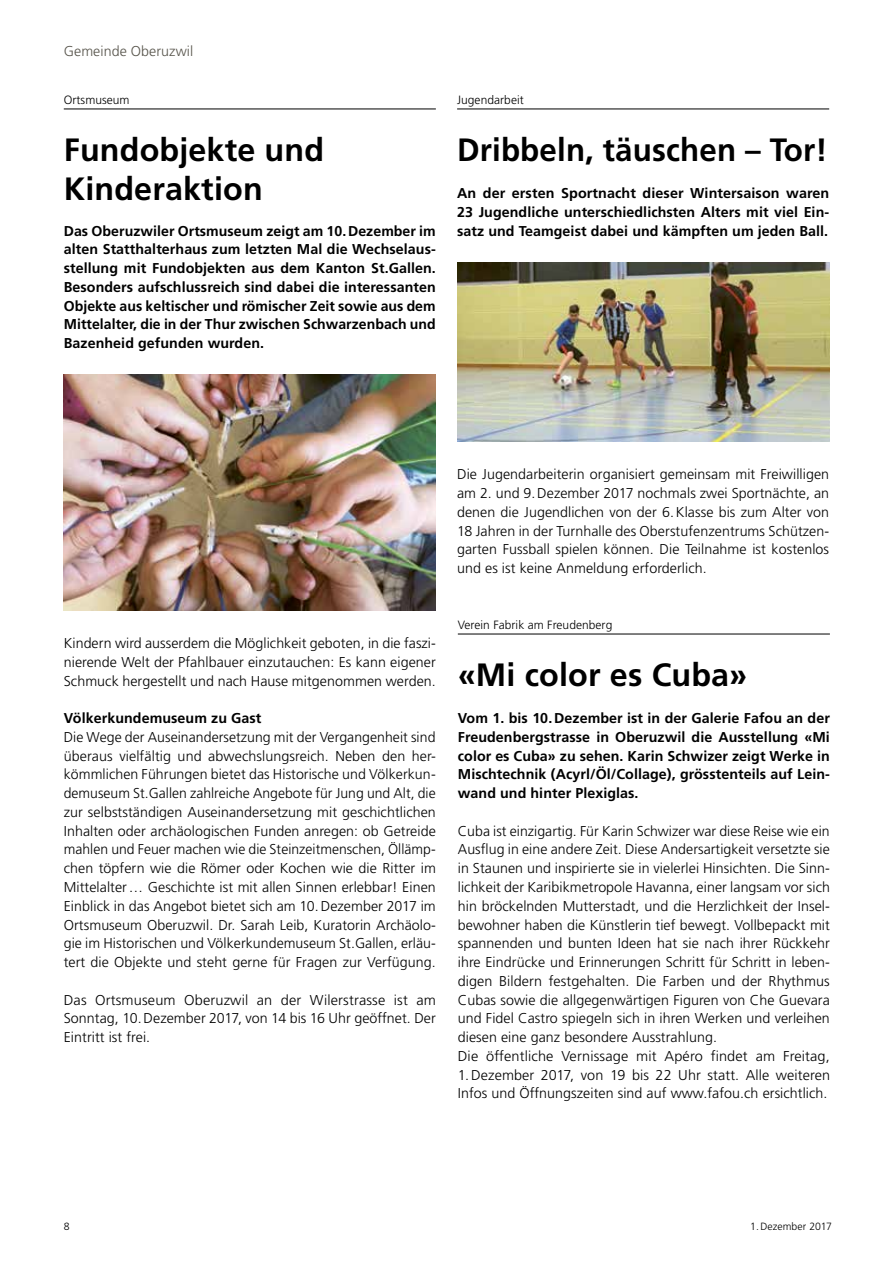
<style>
.page{position:relative;width:893px;height:1263px;background:#fff}
.page>*{position:absolute;margin:0;border:0;box-sizing:border-box;transform-origin:0 0}
.t1{font:700 32.25px/39px "Frutiger LT Std";letter-spacing:.005em;color:#000}
.t2{font:300 14.25px/18.8px "Frutiger LT Std";letter-spacing:.005em;color:#000;text-align:justify}
.t3{font:700 14.25px/18.8px "Frutiger LT Std";letter-spacing:.005em;color:#000;text-align:justify}
.t4{font:300 14.25px "Frutiger LT Std";letter-spacing:.005em;color:#57544b}
.t5{font:300 12px "Frutiger LT Std";letter-spacing:.005em;color:#000}
.t6{font:300 10.5px "Frutiger LT Std";letter-spacing:.005em;color:#000}
</style>
<div class="page">
<hr style="left:64px;top:109px;width:372px;height:1px;background:#000">
<img style="left:64px;top:374px;width:372px;height:237px">
<hr style="left:457px;top:109px;width:372px;height:1px;background:#000">
<img style="left:457px;top:262px;width:372px;height:180px">
<hr style="left:458px;top:634px;width:372px;height:1px;background:#000">
<p class="t4" style="left:64px;top:43px;width:131px">Gemeinde Oberuzwil</p>
<p class="t5" style="left:64px;top:93px;width:67px">Ortsmuseum</p>
<h1 class="t1" style="left:64px;top:130px;width:262px">Fundobjekte und<br>Kinderaktion</h1>
<p class="t3" style="left:64px;top:221px;width:374px">Das Oberuzwiler Ortsmuseum zeigt am 10.Dezember im alten Statthalterhaus zum letzten Mal die Wechselaus&shy;stellung mit Fundobjekten aus dem Kanton St.Gallen.<br>Besonders aufschlussreich sind dabei die interessanten Objekte aus keltischer und römischer Zeit sowie aus dem Mittelalter, die in der Thur zwischen Schwarzenbach und Bazenheid gefunden wurden.</p>
<p class="t5" style="left:457px;top:93px;width:68px">Jugendarbeit</p>
<h1 class="t1" style="left:457px;top:130px;width:372px">Dribbeln, täuschen – Tor!</h1>
<p class="t3" style="left:457px;top:184px;width:374px">An der ersten Sportnacht dieser Wintersaison waren 23 Jugendliche unterschiedlichsten Alters mit viel Ein&shy;satz und Teamgeist dabei und kämpften um jeden Ball.</p>
<p class="t2" style="left:64px;top:634px;width:374px">Kindern wird ausserdem die Möglichkeit geboten, in die faszi&shy;nierende Welt der Pfahlbauer einzutauchen: Es kann eigener Schmuck hergestellt und nach Hause mitgenommen werden.</p>
<p class="t3" style="left:64px;top:709px;width:199px">Völkerkundemuseum zu Gast</p>
<p class="t2" style="left:64px;top:728px;width:374px">Die Wege der Auseinandersetzung mit der Vergangenheit sind überaus vielfältig und abwechslungsreich. Neben den her&shy;kömmlichen Führungen bietet das Historische und Völkerkun&shy;demuseum St.Gallen zahlreiche Angebote für Jung und Alt, die zur selbstständigen Auseinandersetzung mit geschichtlichen Inhalten oder archäologischen Funden anregen: ob Getreide mahlen und Feuer machen wie die Steinzeitmenschen, Öllämp&shy;chen töpfern wie die Römer oder Kochen wie die Ritter im Mittelalter… Geschichte ist mit allen Sinnen erlebbar! Einen Einblick in das Angebot bietet sich am 10.Dezember 2017 im Ortsmuseum Oberuzwil. Dr. Sarah Leib, Kuratorin Archäolo&shy;gie im Historischen und Völkerkundemuseum St.Gallen, erläu&shy;tert die Objekte und steht gerne für Fragen zur Verfügung.</p>
<p class="t2" style="left:64px;top:990px;width:374px">Das Ortsmuseum Oberuzwil an der Wilerstrasse ist am Sonntag, 10.Dezember 2017, von 14 bis 16 Uhr geöffnet. Der Eintritt ist frei.</p>
<p class="t2" style="left:457px;top:465px;width:374px">Die Jugendarbeiterin organisiert gemeinsam mit Freiwilligen am 2. und 9.Dezember 2017 nochmals zwei Sportnächte, an denen die Jugendlichen von der 6.Klasse bis zum Alter von 18 Jahren in der Turnhalle des Oberstufenzentrums Schützen&shy;garten Fussball spielen können. Die Teilnahme ist kostenlos und es ist keine Anmeldung erforderlich.</p>
<p class="t5" style="left:458px;top:618px;width:156px">Verein Fabrik am Freudenberg</p>
<h1 class="t1" style="left:458px;top:655px;width:291px">«Mi color es Cuba»</h1>
<p class="t3" style="left:458px;top:709px;width:374px">Vom 1. bis 10.Dezember ist in der Galerie Fafou an der Freudenbergstrasse in Oberuzwil die Ausstellung «Mi color es Cuba» zu sehen. Karin Schwizer zeigt Werke in Mischtechnik (Acyrl/Öl/Collage), grösstenteils auf Lein&shy;wand und hinter Plexiglas.</p>
<p class="t2" style="left:458px;top:822px;width:374px;text-align:left">Cuba ist einzigartig. Für Karin Schwizer war diese Reise wie ein Ausflug in eine andere Zeit. Diese Andersartigkeit versetzte sie in Staunen und inspirierte sie in vielerlei Hinsichten. Die Sinn&shy;lichkeit der Karibikmetropole Havanna, einer langsam vor sich hin bröckelnden Mutterstadt, und die Herzlichkeit der Insel&shy;bewohner haben die Künstlerin tief bewegt. Vollbepackt mit spannenden und bunten Ideen hat sie nach ihrer Rückkehr ihre Eindrücke und Erinnerungen Schritt für Schritt in leben&shy;digen Bildern festgehalten. Die Farben und der Rhythmus Cubas sowie die allgegenwärtigen Figuren von Che Guevara und Fidel Castro spiegeln sich in ihren Werken und verleihen diesen eine ganz besondere Ausstrahlung.<br>Die öffentliche Vernissage mit Apéro findet am Freitag, 1.Dezember 2017, von 19 bis 22 Uhr statt. Alle weiteren Infos und Öffnungszeiten sind auf www.fafou.ch ersichtlich.</p>
<p class="t6" style="left:64px;top:1220px;width:7px">8</p>
<p class="t6" style="left:750px;top:1220px;width:83px">1.Dezember 2017</p>
</div>
